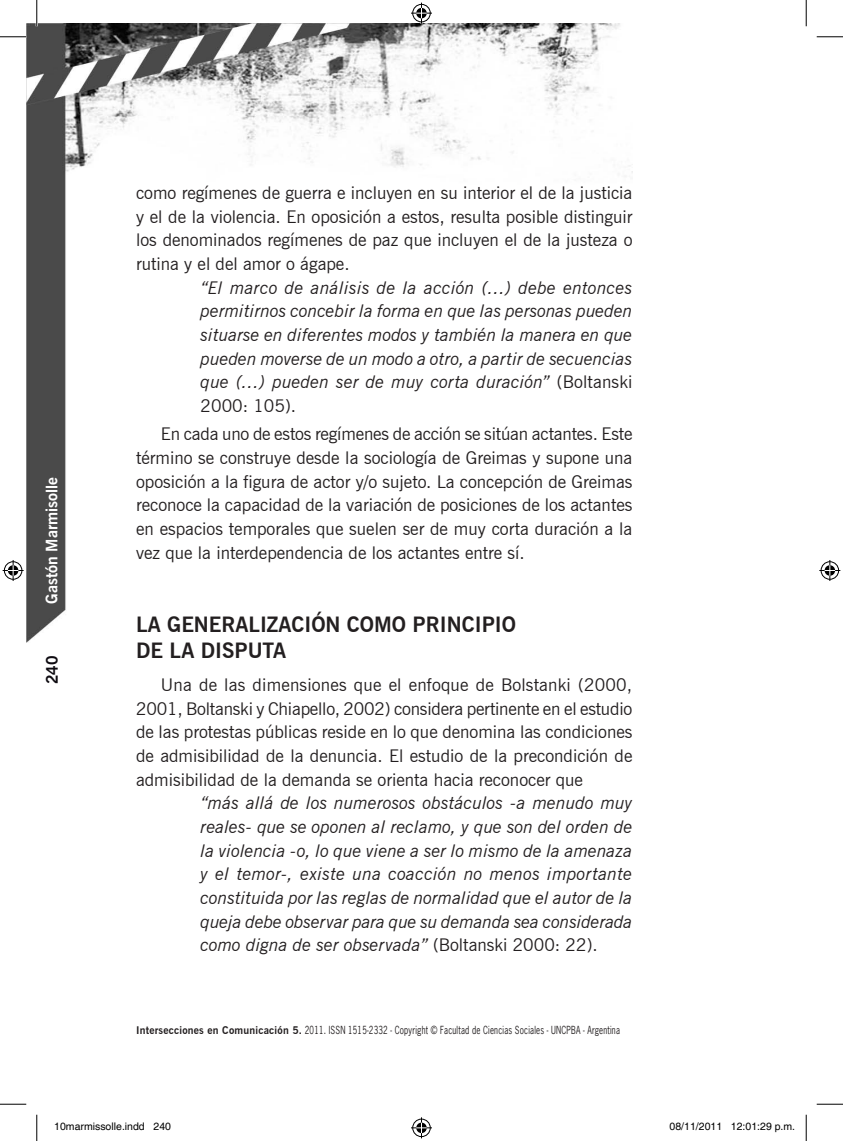
<style>
.page{position:relative;width:843px;height:1141px;background:#fff}
.page>*{position:absolute;margin:0;border:0;box-sizing:border-box;transform-origin:0 0}
.t1{font:700 21px/25.2px "News Gothic BT";color:#231f20}
.t2{font:17.5px/23.6px "News Gothic BT";color:#231f20;text-align:justify}
.t3{font:italic 17.5px/23.6px "News Gothic BT";color:#231f20;text-align:justify}
.t4{font:700 15.75px "News Gothic BT";color:#fff}
.t5{font:700 15.75px "News Gothic BT";color:#0e0b11}
.t6{font:10.5px "News Gothic Cn";letter-spacing:.02em;color:#231f20}
.t7{font:10.5px "Helvetica";color:#000}
.s1{font-style:normal}
.s2{font-family:"News Gothic BT";font-weight:700}
</style>
<div class="page">
<img style="left:27px;top:24px;width:603px;height:618px">
<hr style="left:36px;top:0;width:2px;height:26px;background:#fff">
<svg style="left:0;top:36px;width:26px;height:1px"></svg>
<svg style="left:816px;top:36px;width:26px;height:1px"></svg>
<svg style="left:0;top:1103px;width:26px;height:1px"></svg>
<svg style="left:816px;top:1103px;width:26px;height:1px"></svg>
<svg style="left:36px;top:0;width:1px;height:26px"></svg>
<svg style="left:36px;top:1114px;width:1px;height:26px"></svg>
<svg style="left:805px;top:0;width:1px;height:26px"></svg>
<svg style="left:805px;top:1114px;width:1px;height:26px"></svg>
<svg style="left:411px;top:3px;width:21px;height:21px"></svg>
<svg style="left:411px;top:1117px;width:21px;height:20px"></svg>
<svg style="left:3px;top:560px;width:21px;height:21px"></svg>
<svg style="left:819px;top:560px;width:21px;height:21px"></svg>
<p class="t4" style="left:42px;top:603px;width:128px;rotate:-90deg">Gastón Marmisolle</p>
<p class="t5" style="left:42px;top:684px;width:31px;rotate:-90deg">240</p>
<p class="t2" style="left:136px;top:181px;width:498px">como regímenes de guerra e incluyen en su interior el de la justicia y el de la violencia. En oposición a estos, resulta posible distinguir los denominados regímenes de paz que incluyen el de la justeza o rutina y el del amor o ágape.</p>
<p class="t3" style="left:200px;top:275px;width:433px">“El marco de análisis de la acción (…) debe entonces permitirnos concebir la forma en que las personas pueden situarse en diferentes modos y también la manera en que pueden moverse de un modo a otro, a partir de secuencias que (…) pueden ser de muy corta duración” <span class="s1">(Boltanski 2000: 105).</span></p>
<p class="t2" style="left:136px;top:422px;width:498px;text-indent:25px">En cada uno de estos regímenes de acción se sitúan actantes. Este término se construye desde la sociología de Greimas y supone una oposición a la figura de actor y/o sujeto. La concepción de Greimas reconoce la capacidad de la variación de posiciones de los actantes en espacios temporales que suelen ser de muy corta duración a la vez que la interdependencia de los actantes entre sí.</p>
<p class="t1" style="left:136px;top:612px;width:381px">LA GENERALIZACIÓN COMO PRINCIPIO<br>DE LA DISPUTA</p>
<p class="t2" style="left:136px;top:672px;width:498px;text-indent:25px">Una de las dimensiones que el enfoque de Bolstanki (2000, 2001, Boltanski y Chiapello, 2002) considera pertinente en el estudio de las protestas públicas reside en lo que denomina las condiciones de admisibilidad de la denuncia. El estudio de la precondición de admisibilidad de la demanda se orienta hacia reconocer que</p>
<p class="t3" style="left:200px;top:791px;width:433px">“más allá de los numerosos obstáculos -a menudo muy reales- que se oponen al reclamo, y que son del orden de la violencia -o, lo que viene a ser lo mismo de la amenaza y el temor-, existe una coacción no menos importante constituida por las reglas de normalidad que el autor de la queja debe observar para que su demanda sea considerada como digna de ser observada” <span class="s1">(Boltanski 2000: 22).</span></p>
<p class="t6" style="left:136px;top:1022px;width:485px"><span class="s2">Intersecciones en Comunicación 5.</span> 2011. ISSN 1515-2332 - Copyright © Facultad de Ciencias Sociales - UNCPBA - Argentina</p>
<p class="t7" style="left:54px;top:1120px;width:118px">10marmissolle.indd 240</p>
<p class="t7" style="left:669px;top:1120px;width:127px">08/11/2011 12:01:29 p.m.</p>
</div>
